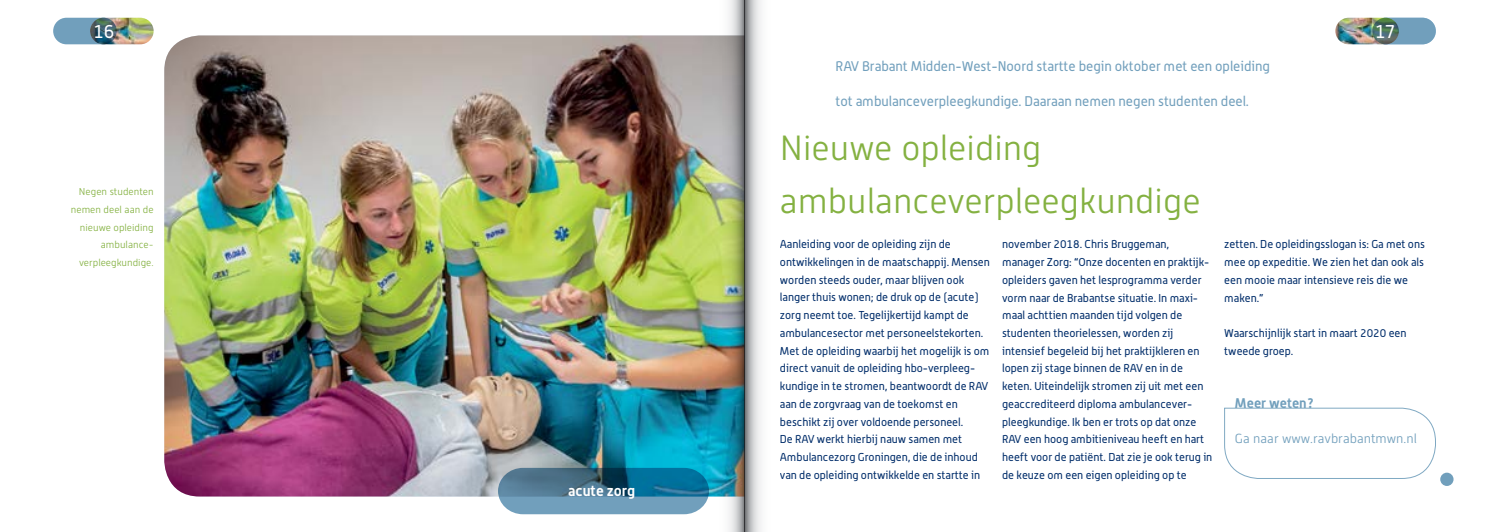
<style>
.page{position:relative;width:1489px;height:532px;background:#fff}
.page>*{position:absolute;margin:0;border:0;box-sizing:border-box;transform-origin:0 0}
.t1{font:300 35px/53.1px "Alwyn New";color:#84b141}
.t2{font:18.75px "Alwyn";color:#fff}
.t3{font:700 14.75px "Alwyn";color:#fff}
.t4{font:13.75px "Alwyn";color:#719fbc}
.t5{font:700 13.75px "Alwyn";color:#719fbc}
.t6{font:300 13.12px "Alwyn New";color:#719fbc}
.t7{font:11.25px/17.8px "Alwyn";color:#002d6a}
.t8{font:300 10px/17.8px "Alwyn New";color:#84b141;text-align:right}
</style>
<div class="page">
<div style="left:53px;top:18px;width:64px;height:26px;background:#719fbc;border-radius:13px"></div>
<img style="left:91px;top:18px;width:63px;height:26px">
<svg style="left:90px;top:18px;width:27px;height:26px"></svg>
<img style="left:164px;top:35px;width:545px;height:461px">
<div style="left:1372px;top:18px;width:63px;height:26px;background:#719fbc;border-radius:13px"></div>
<img style="left:1335px;top:18px;width:63px;height:26px">
<svg style="left:1372px;top:18px;width:26px;height:26px"></svg>
<svg style="left:498px;top:467px;width:211px;height:47px;background:#4a84a0"></svg>
<div style="left:1439px;top:472px;width:14px;height:14px;background:#719fbc;border-radius:50%"></div>
<svg style="left:1224px;top:407px;width:211px;height:72px"></svg>
<svg style="left:744px;top:0;width:17px;height:531px;background:#bcbebf"></svg>
<img style="left:709px;top:0;width:35px;height:531px">
<h2 class="t2" style="left:93px;top:20px;width:23px">16</h2>
<p class="t8" style="left:71px;top:183px;width:84px">Negen studenten nemen deel aan de nieuwe opleiding ambulance&shy;verpleegkundige.</p>
<h3 class="t3" style="left:568px;top:481px;width:68px">acute zorg</h3>
<p class="t4" style="left:835px;top:58px;width:436px">RAV Brabant Midden-West-Noord startte begin oktober met een opleiding</p>
<p class="t4" style="left:835px;top:93px;width:415px">tot ambulanceverpleegkundige. Daaraan nemen negen studenten deel.</p>
<h1 class="t1" style="left:780px;top:121px;width:422px">Nieuwe opleiding ambulanceverpleegkundige</h1>
<h2 class="t2" style="left:1374px;top:20px;width:22px">17</h2>
<p class="t7" style="left:780px;top:235px;width:211px">Aanleiding voor de opleiding zijn de ontwikkelingen in de maatschappij. Mensen worden steeds ouder, maar blijven ook langer thuis wonen; de druk op de (acute) zorg neemt toe. Tegelijkertijd kampt de ambulancesector met personeelstekorten.<br>Met de opleiding waarbij het mogelijk is om direct vanuit de opleiding hbo-verpleeg&shy;kundige in te stromen, beantwoordt de RAV aan de zorgvraag van de toekomst en beschikt zij over voldoende personeel.<br>De RAV werkt hierbij nauw samen met Ambulancezorg Groningen, die de inhoud van de opleiding ontwikkelde en startte in</p>
<p class="t7" style="left:1002px;top:235px;width:212px">november 2018. Chris Bruggeman, manager Zorg: “Onze docenten en praktijk&shy;opleiders gaven het lesprogramma verder vorm naar de Brabantse situatie. In maxi&shy;maal achttien maanden tijd volgen de studenten theorielessen, worden zij intensief begeleid bij het praktijkleren en lopen zij stage binnen de RAV en in de keten. Uiteindelijk stromen zij uit met een geaccrediteerd diploma ambulancever&shy;pleegkundige. Ik ben er trots op dat onze RAV een hoog ambitieniveau heeft en hart heeft voor de patiënt. Dat zie je ook terug in de keuze om een eigen opleiding op te</p>
<p class="t7" style="left:1224px;top:235px;width:202px">zetten. De opleidingsslogan is: Ga met ons mee op expeditie. We zien het dan ook als een mooie maar intensieve reis die we maken.”</p>
<p class="t7" style="left:1224px;top:324px;width:184px">Waarschijnlijk start in maart 2020 een tweede groep.</p>
<p class="t5" style="left:1234px;top:394px;width:81px">Meer weten?</p>
<p class="t6" style="left:1234px;top:431px;width:183px">Ga naar www.ravbrabantmwn.nl</p>
</div>
